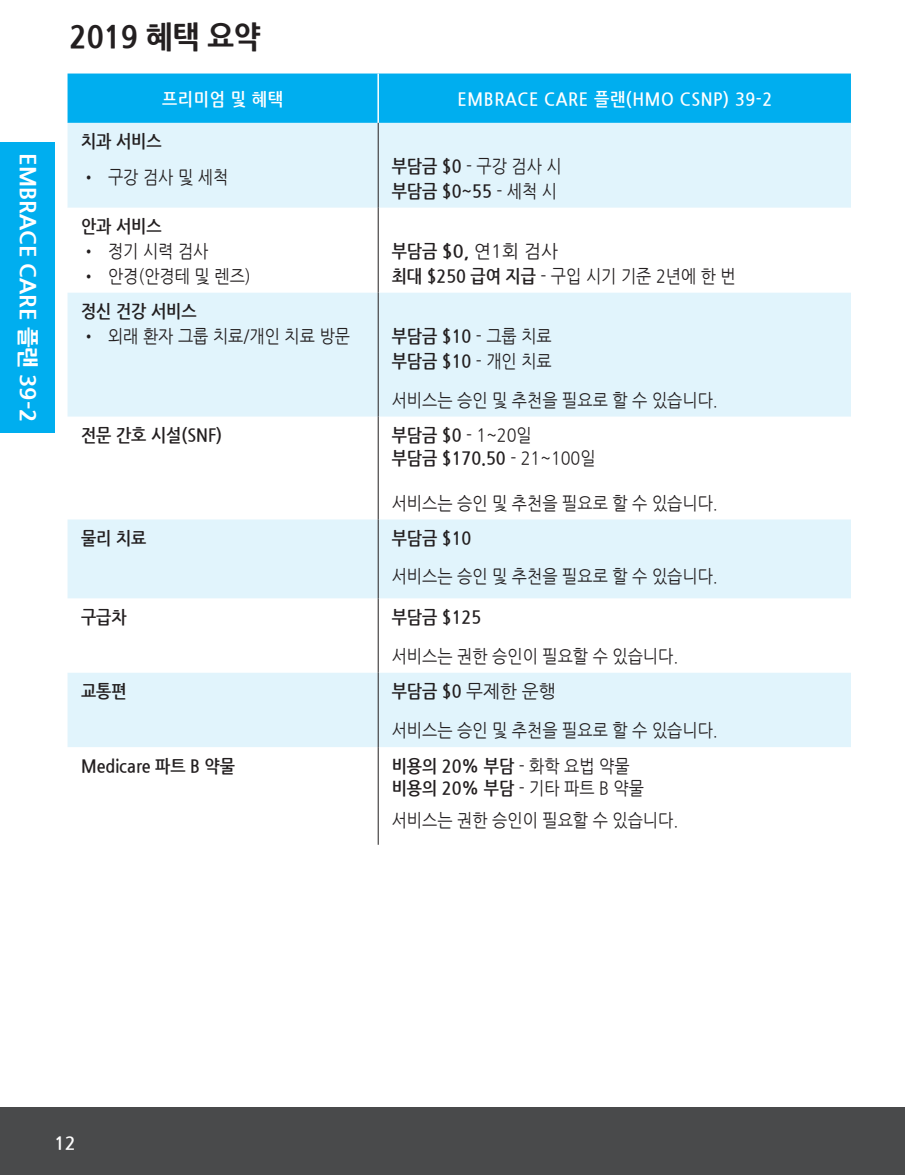
<style>
.page{position:relative;width:905px;height:1175px;background:#fff}
.page>*{position:absolute;margin:0;border:0;box-sizing:border-box;transform-origin:0 0}
.t1{font:800 31.5px "Nanum Gothic";color:#231f20;scale:.9 1}
.t2{font:800 21.9px "Nanum Gothic";color:#fff}
.t3{font:18px "Nanum Gothic";color:#231f20;scale:.9 1}
.t4{font:700 18px "Nanum Gothic";color:#231f20;scale:.9 1}
.t5{font:700 18px "Nanum Gothic";letter-spacing:.04em;color:#fff;scale:.9 1}
.t6{font:700 18px "Nanum Gothic";letter-spacing:.04em;color:#fff}
.s1{font-weight:700}
.s2{font-weight:400}
</style>
<div class="page">
<div style="left:0;top:1107px;width:904px;height:67px;background:#494a4b"></div>
<div style="left:0;top:142px;width:55px;height:291px;background:#00aeef"></div>
<div style="left:68px;top:74px;width:782px;height:49px;background:#00aeef"></div>
<div style="left:68px;top:123px;width:782px;height:85px;background:#e1f4fc"></div>
<svg style="left:68px;top:293px;width:782px;height:454px;fill:#e1f4fc"></svg>
<hr style="left:378px;top:208px;width:1px;height:85px;background:#231f20">
<hr style="left:378px;top:293px;width:1px;height:123px;background:#231f20">
<hr style="left:377px;top:74px;width:2px;height:49px;background:#fff">
<hr style="left:378px;top:123px;width:1px;height:85px;background:#231f20">
<hr style="left:378px;top:416px;width:1px;height:103px;background:#231f20">
<hr style="left:378px;top:519px;width:1px;height:79px;background:#231f20">
<hr style="left:378px;top:598px;width:1px;height:74px;background:#231f20">
<hr style="left:378px;top:672px;width:1px;height:75px;background:#231f20">
<hr style="left:378px;top:747px;width:1px;height:97px;background:#231f20">
<p class="t2" style="left:40px;top:153px;width:270px;rotate:90deg">EMBRACE CARE 플랜 39-2</p>
<p class="t1" style="left:69px;top:20px;width:214px">2019 혜택 요약</p>
<p class="t5" style="left:162px;top:90px;width:136px">프리미엄 및 혜택</p>
<p class="t5" style="left:457px;top:90px;width:351px">EMBRACE CARE 플랜(HMO CSNP) 39-2</p>
<p class="t4" style="left:81px;top:133px;width:91px">치과 서비스</p>
<p class="t3" style="left:81px;top:168px;width:165px">• 구강 검사 및 세척</p>
<p class="t4" style="left:81px;top:218px;width:91px">안과 서비스</p>
<p class="t3" style="left:81px;top:243px;width:143px">• 정기 시력 검사</p>
<p class="t3" style="left:81px;top:267px;width:190px">• 안경(안경테 및 렌즈)</p>
<p class="t3" style="left:392px;top:158px;width:190px"><span class="s1">부담금 $0</span> - 구강 검사 시</p>
<p class="t4" style="left:392px;top:182px;width:185px">부담금 $0~55 <span class="s2">- 세척 시</span></p>
<p class="t4" style="left:392px;top:242px;width:186px">부담금 $0, <span class="s2">연1회 검사</span></p>
<p class="t3" style="left:392px;top:267px;width:384px"><span class="s1">최대 $250 급여 지급</span> - 구입 시기 기준 2년에 한 번</p>
<p class="t4" style="left:81px;top:303px;width:130px">정신 건강 서비스</p>
<p class="t3" style="left:81px;top:327px;width:300px">• 외래 환자 그룹 치료/개인 치료 방문</p>
<p class="t4" style="left:392px;top:327px;width:179px">부담금 $10 <span class="s2">- 그룹 치료</span></p>
<p class="t4" style="left:392px;top:352px;width:179px">부담금 $10 <span class="s2">- 개인 치료</span></p>
<p class="t3" style="left:392px;top:391px;width:364px">서비스는 승인 및 추천을 필요로 할 수 있습니다.</p>
<p class="t4" style="left:81px;top:426px;width:158px">전문 간호 시설(SNF)</p>
<p class="t3" style="left:392px;top:427px;width:157px"><span class="s1">부담금 $0</span> - 1~20일</p>
<p class="t4" style="left:392px;top:449px;width:228px">부담금 $170.50 <span class="s2">- 21~100일</span></p>
<p class="t3" style="left:392px;top:494px;width:364px">서비스는 승인 및 추천을 필요로 할 수 있습니다.</p>
<p class="t4" style="left:81px;top:529px;width:74px">물리 치료</p>
<p class="t4" style="left:392px;top:529px;width:90px">부담금 $10</p>
<p class="t3" style="left:392px;top:567px;width:364px">서비스는 승인 및 추천을 필요로 할 수 있습니다.</p>
<p class="t4" style="left:81px;top:608px;width:52px">구급차</p>
<p class="t4" style="left:392px;top:608px;width:101px">부담금 $125</p>
<p class="t3" style="left:392px;top:647px;width:320px">서비스는 권한 승인이 필요할 수 있습니다.</p>
<p class="t4" style="left:81px;top:682px;width:52px">교통편</p>
<p class="t4" style="left:392px;top:682px;width:184px">부담금 $0 <span class="s2">무제한 운행</span></p>
<p class="t3" style="left:392px;top:722px;width:364px">서비스는 승인 및 추천을 필요로 할 수 있습니다.</p>
<p class="t4" style="left:81px;top:757px;width:173px">Medicare 파트 B 약물</p>
<p class="t4" style="left:392px;top:757px;width:266px">비용의 20% 부담 <span class="s2">- 화학 요법 약물</span></p>
<p class="t4" style="left:392px;top:779px;width:282px">비용의 20% 부담 <span class="s2">- 기타 파트 B 약물</span></p>
<p class="t3" style="left:392px;top:812px;width:320px">서비스는 권한 승인이 필요할 수 있습니다.</p>
<p class="t6" style="left:54px;top:1134px;width:23px">12</p>
</div>
